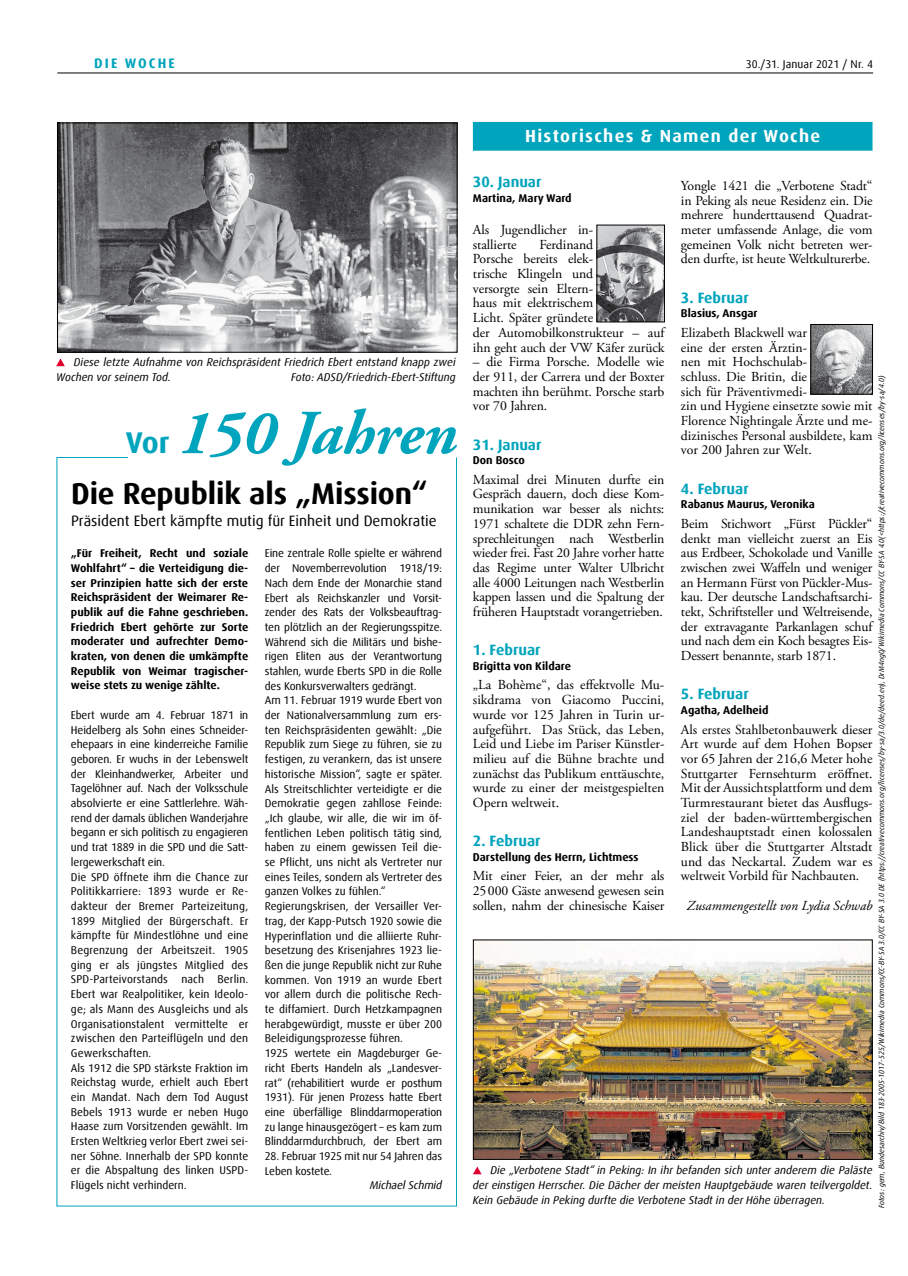
<style>
.page{position:relative;width:908px;height:1276px;background:#fff}
.page>*{position:absolute;margin:0;border:0;box-sizing:border-box;transform-origin:0 0}
.t1{font:italic 700 62.5px "Adobe Garamond Pro";color:#00a4bc}
.t2{font:700 30px "Dax Offc Pro";letter-spacing:-.005em;color:#000}
.t3{font:700 17.5px "Dax Offc Pro";letter-spacing:.075em;color:#fff}
.t4{font:700 15px "Dax Offc Pro";color:#00a4bc}
.t5{font:15px "Dax Offc Pro";color:#000}
.t6{font:13.75px/14.6px "Adobe Garamond Pro";letter-spacing:-.005em;color:#000;text-align:justify}
.t7{font:italic 13.75px "Adobe Garamond Pro";color:#000}
.t8{font:700 13.75px "Dax Offc Pro";letter-spacing:.15em;color:#00a4bc}
.t9{font:11.25px/14.8px "Dax Offc Pro";color:#000}
.t10{font:700 11.25px/14.8px "Dax Offc Pro";color:#000;text-align:justify}
.t11{font:italic 11.25px/14.8px "Dax Offc Pro";color:#000}
.t12{font:italic 7.5px "Dax Offc Pro";color:#000}
.s1{font-family:"Dax Offc Pro";font-style:normal;font-size:30px}
</style>
<div class="page">
<svg style="left:56px;top:457px;width:401px;height:750px"></svg>
<div style="left:134px;top:456px;width:47px;height:8px;background:#fff"></div>
<img style="left:59px;top:125px;width:396px;height:225px">
<div style="left:57px;top:123px;width:400px;height:229px;border:1px solid #000"></div>
<div style="left:128px;top:454px;width:17px;height:7px;background:#fff"></div>
<svg style="left:56px;top:358px;width:9px;height:8px"></svg>
<hr style="left:57px;top:73px;width:815px;height:1px;background:#000">
<div style="left:472px;top:122px;width:400px;height:29px;background:#00a4bc"></div>
<img style="left:475px;top:941px;width:395px;height:216px">
<div style="left:473px;top:939px;width:399px;height:220px;border:1px solid #000"></div>
<svg style="left:473px;top:1166px;width:8px;height:8px"></svg>
<img style="left:598px;top:227px;width:64px;height:93px">
<div style="left:596px;top:225px;width:68px;height:97px;border:1px solid #000"></div>
<img style="left:812px;top:326px;width:58px;height:66px">
<div style="left:810px;top:324px;width:62px;height:70px;border:1px solid #000"></div>
<p class="t8" style="left:94px;top:54px;width:82px">DIE WOCHE</p>
<p class="t9" style="left:745px;top:56px;width:129px">30./31. Januar 2021 / Nr. 4</p>
<p class="t11" style="left:56px;top:355px;width:401px;text-indent:18px">Diese letzte Aufnahme von Reichspräsident Friedrich Ebert entstand knapp zwei<br>Wochen vor seinem Tod.</p>
<p class="t11" style="left:291px;top:370px;width:166px">Foto: ADSD/Friedrich-Ebert-Stiftung</p>
<p class="t1" style="left:126px;top:397px;width:332px"><span class="s1">Vor</span> 150 Jahren</p>
<p class="t2" style="left:71px;top:474px;width:357px">Die Republik als „Mission“</p>
<p class="t5" style="left:71px;top:511px;width:367px">Präsident Ebert kämpfte mutig für Einheit und Demokratie</p>
<p class="t10" style="left:71px;top:546px;width:179px">„Für Freiheit, Recht und soziale Wohlfahrt“ – die Verteidigung die&shy;ser Prinzipien hatte sich der erste Reichspräsident der Weimarer Re&shy;publik auf die Fahne geschrieben.<br>Friedrich Ebert gehörte zur Sorte moderater und aufrechter Demo&shy;kraten, von denen die umkämpfte Republik von Weimar tragischer&shy;weise stets zu wenige zählte.</p>
<p class="t9" style="left:71px;top:707px;width:179px">Ebert wurde am 4. Februar 1871 in Heidelberg als Sohn eines Schneider&shy;ehepaars in eine kinderreiche Familie geboren. Er wuchs in der Lebenswelt der Kleinhandwerker, Arbeiter und Tagelöhner auf. Nach der Volksschule absolvierte er eine Sattlerlehre. Wäh&shy;rend der damals üblichen Wanderjahre begann er sich politisch zu engagieren und trat 1889 in die SPD und die Satt&shy;lergewerkschaft ein.<br>Die SPD öffnete ihm die Chance zur Politikkarriere: 1893 wurde er Re&shy;dakteur der Bremer Parteizeitung, 1899 Mitglied der Bürgerschaft. Er kämpfte für Mindestlöhne und eine Begrenzung der Arbeitszeit. 1905 ging er als jüngstes Mitglied des SPD-Parteivorstands nach Berlin.<br>Ebert war Realpolitiker, kein Ideolo&shy;ge; als Mann des Ausgleichs und als Organisationstalent vermittelte er zwischen den Parteiflügeln und den Gewerkschaften.<br>Als 1912 die SPD stärkste Fraktion im Reichstag wurde, erhielt auch Ebert ein Mandat. Nach dem Tod August Bebels 1913 wurde er neben Hugo Haase zum Vorsitzenden gewählt. Im Ersten Weltkrieg verlor Ebert zwei sei&shy;ner Söhne. Innerhalb der SPD konnte er die Abspaltung des linken USPD-Flügels nicht verhindern.</p>
<p class="t9" style="left:265px;top:546px;width:179px">Eine zentrale Rolle spielte er während der Novemberrevolution 1918/19:<br>Nach dem Ende der Monarchie stand Ebert als Reichskanzler und Vorsit&shy;zender des Rats der Volksbeauftrag&shy;ten plötzlich an der Regierungsspitze.<br>Während sich die Militärs und bishe&shy;rigen Eliten aus der Verantwortung stahlen, wurde Eberts SPD in die Rolle des Konkursverwalters gedrängt.<br>Am 11. Februar 1919 wurde Ebert von der Nationalversammlung zum ers&shy;ten Reichspräsidenten gewählt: „Die Republik zum Siege zu führen, sie zu festigen, zu verankern, das ist unsere historische Mission“, sagte er später.<br>Als Streitschlichter verteidigte er die Demokratie gegen zahllose Feinde: „Ich glaube, wir alle, die wir im öf&shy;fentlichen Leben politisch tätig sind, haben zu einem gewissen Teil die&shy;se Pflicht, uns nicht als Vertreter nur eines Teiles, sondern als Vertreter des ganzen Volkes zu fühlen.“ Regierungskrisen, der Versailler Ver&shy;trag, der Kapp-Putsch 1920 sowie die Hyperinflation und die alliierte Ruhr&shy;besetzung des Krisenjahres 1923 lie&shy;ßen die junge Republik nicht zur Ruhe kommen. Von 1919 an wurde Ebert vor allem durch die politische Rech&shy;te diffamiert. Durch Hetzkampagnen herabgewürdigt, musste er über 200<br>Beleidigungsprozesse führen.<br>1925 wertete ein Magdeburger Ge&shy;richt Eberts Handeln als „Landesver&shy;rat“ (rehabilitiert wurde er posthum 1931). Für jenen Prozess hatte Ebert eine überfällige Blinddarmoperation zu lange hinausgezögert – es kam zum Blinddarmdurchbruch, der Ebert am</p>
<p class="t9" style="left:265px;top:1148px;width:179px">28. Februar 1925 mit nur 54 Jahren das</p>
<p class="t9" style="left:265px;top:1163px;width:69px">Leben kostete.</p>
<p class="t11" style="left:370px;top:1178px;width:74px">Michael Schmid</p>
<p class="t3" style="left:525px;top:124px;width:297px">Historisches &amp; Namen der Woche</p>
<p class="t4" style="left:472px;top:172px;width:70px">30. Januar</p>
<p class="t10" style="left:472px;top:190px;width:100px">Martina, Mary Ward</p>
<p class="t6" style="left:472px;top:223px;width:122px">Als Jugendlicher in&shy;stallierte</p>
<p class="t6" style="left:680px;top:179px;width:193px">Yongle 1421 die „Verbotene Stadt“ in Peking als neue Residenz ein. Die mehrere hunderttausend Quadrat&shy;meter umfassende Anlage, die vom gemeinen Volk nicht betreten wer&shy;den durfte, ist heute Weltkulturerbe.</p>
<p class="t4" style="left:680px;top:288px;width:69px">3. Februar</p>
<p class="t10" style="left:680px;top:306px;width:78px">Blasius, Ansgar</p>
<p class="t6" style="left:680px;top:326px;width:193px;text-align:left">Elizabeth Blackwell war<br>eine der ersten Ärztin-<br>nen mit Hochschulab-<br>schluss. Die Britin, die<br>sich für Präventivmedi-<br>zin und Hygiene einsetzte sowie mit<br>Florence Nightingale Ärzte und me&shy;dizinisches Personal ausbildete, kam vor 200 Jahren zur Welt.</p>
<p class="t4" style="left:680px;top:479px;width:69px">4. Februar</p>
<p class="t10" style="left:680px;top:497px;width:135px">Rabanus Maurus, Veronika</p>
<p class="t6" style="left:680px;top:516px;width:193px">Beim Stichwort „Fürst Pückler“ denkt man vielleicht zuerst an Eis aus Erdbeer, Schokolade und Vanille zwischen zwei Waffeln und weniger an Hermann Fürst von Pückler-Mus&shy;kau. Der deutsche Landschaftsarchi&shy;tekt, Schriftsteller und Weltreisende, der extravagante Parkanlagen schuf und nach dem ein Koch besagtes Eis-Dessert benannte, starb 1871.</p>
<p class="t4" style="left:680px;top:684px;width:69px">5. Februar</p>
<p class="t10" style="left:680px;top:703px;width:89px">Agatha, Adelheid</p>
<p class="t6" style="left:680px;top:722px;width:193px">Als erstes Stahlbetonbauwerk dieser Art wurde auf dem Hohen Bopser vor 65 Jahren der 216,6 Meter hohe Stuttgarter Fernsehturm eröffnet.<br>Mit der Aussichtsplattform und dem Turmrestaurant bietet das Ausflugs&shy;ziel der baden-württembergischen Landeshauptstadt einen kolossalen Blick über die Stuttgarter Altstadt und das Neckartal. Zudem war es weltweit Vorbild für Nachbauten.</p>
<p class="t7" style="left:686px;top:897px;width:187px">Zusammengestellt von Lydia Schwab</p>
<p class="t6" style="left:472px;top:237px;width:193px;text-align:left;text-indent:66px">Ferdinand<br>Porsche bereits elek-<br>trische Klingeln und<br>versorgte sein Eltern-<br>haus mit elektrischem<br>Licht. Später gründete<br>der Automobilkonstrukteur – auf ihn geht auch der VW Käfer zurück</p>
<p class="t6" style="left:472px;top:355px;width:193px">– die Firma Porsche. Modelle wie der 911, der Carrera und der Boxter machten ihn berühmt. Porsche starb vor 70 Jahren.</p>
<p class="t4" style="left:472px;top:435px;width:70px">31. Januar</p>
<p class="t10" style="left:472px;top:453px;width:54px">Don Bosco</p>
<p class="t6" style="left:472px;top:472px;width:193px">Maximal drei Minuten durfte ein Gespräch dauern, doch diese Kom&shy;munikation war besser als nichts:<br>1971 schaltete die DDR zehn Fern&shy;sprechleitungen nach Westberlin wieder frei. Fast 20 Jahre vorher hatte das Regime unter Walter Ulbricht alle 4000 Leitungen nach Westberlin kappen lassen und die Spaltung der früheren Hauptstadt vorangetrieben.</p>
<p class="t4" style="left:472px;top:640px;width:69px">1. Februar</p>
<p class="t10" style="left:472px;top:659px;width:100px">Brigitta von Kildare</p>
<p class="t6" style="left:472px;top:678px;width:193px">„La Bohème“, das effektvolle Mu&shy;sikdrama von Giacomo Puccini, wurde vor 125 Jahren in Turin ur&shy;aufgeführt. Das Stück, das Leben, Leid und Liebe im Pariser Künstler&shy;milieu auf die Bühne brachte und zunächst das Publikum enttäuschte, wurde zu einer der meistgespielten Opern weltweit.</p>
<p class="t4" style="left:472px;top:831px;width:69px">2. Februar</p>
<p class="t10" style="left:472px;top:849px;width:167px">Darstellung des Herrn, Lichtmess</p>
<p class="t6" style="left:472px;top:869px;width:193px">Mit einer Feier, an der mehr als 25000 Gäste anwesend gewesen sein sollen, nahm der chinesische Kaiser</p>
<p class="t12" style="left:876px;top:1208px;width:834px;rotate:-90deg">Fotos: gem, Bundesarchiv/Bild 183-2005-1017-525/Wikimedia Commons/CC-BY-SA 3.0/CC BY-SA 3.0 DE (https://creativecommons.org/licenses/by-sa/3.0/de/deed.en), DrM4ng0/Wikimedia Commons/CC BY-SA 4.0(&lt;https://creativecommons.org/licenses/by-sa/4.0)</p>
<p class="t11" style="left:472px;top:1163px;width:401px;text-align:justify;text-indent:18px">Die „Verbotene Stadt“ in Peking: In ihr befanden sich unter anderem die Paläste der einstigen Herrscher. Die Dächer der meisten Hauptgebäude waren teilvergoldet.<br>Kein Gebäude in Peking durfte die Verbotene Stadt in der Höhe überragen.</p>
</div>
